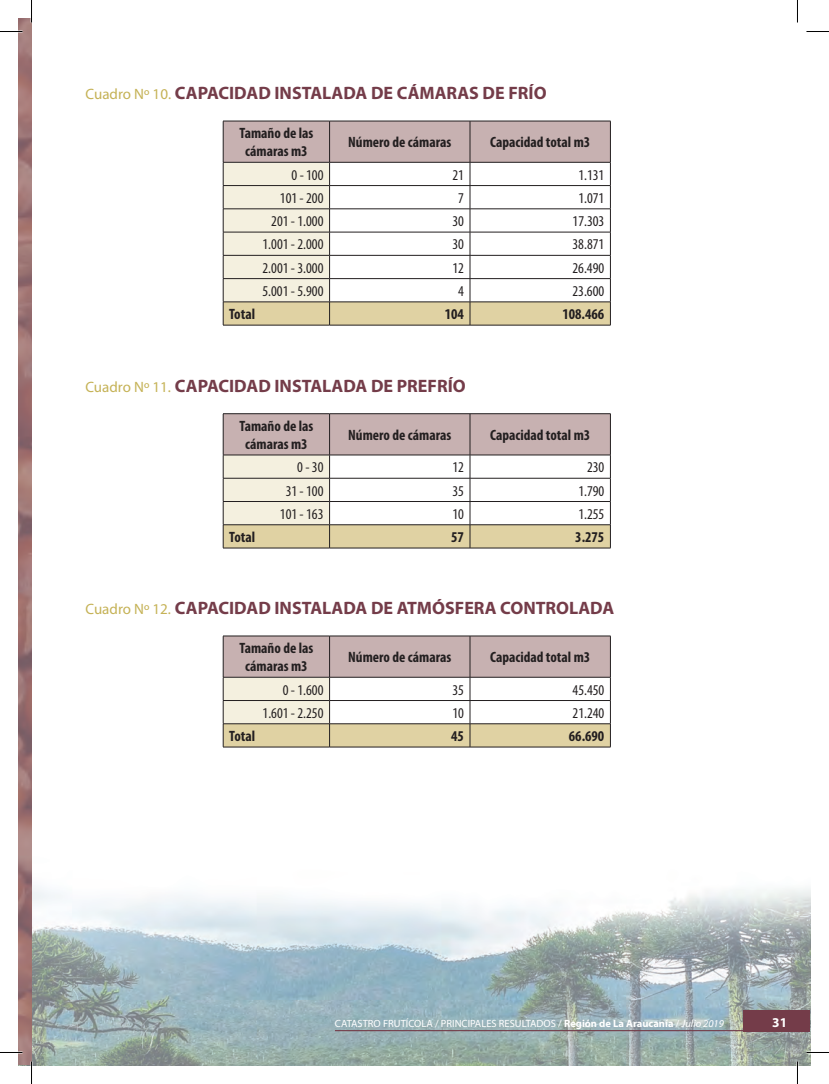
<style>
.page{position:relative;width:829px;height:1084px;background:#fff}
.page>*{position:absolute;margin:0;border:0;box-sizing:border-box;transform-origin:0 0}
.t1{font:700 18px "Myriad Pro";color:#743c49}
.t2{font:700 condensed 15px/18px "Myriad Pro";color:#231f20;text-align:center}
.t3{font:condensed 15px "Myriad Pro";color:#231f20}
.t4{font:700 13.5px "Myriad Pro";color:#fff}
.t5{font:10.5px "Myriad Pro";color:#fff}
.s1{font-weight:400;font-size:15px;color:#c5b256}
.s2{font-weight:700}
.s3{font-style:italic}
</style>
<div class="page">
<img style="left:32px;top:887px;width:778px;height:178px">
<div style="left:743px;top:1009px;width:67px;height:22px;background:#743c49"></div>
<hr style="left:335px;top:1030px;width:409px;height:1px;background:#743c49">
<svg style="left:19px;top:19px;width:13px;height:1046px;background:#9b7372"></svg>
<svg style="left:223px;top:121px;width:388px;height:204px"></svg>
<hr style="left:223px;top:325px;width:106px;height:1px;background:#231f20">
<hr style="left:329px;top:325px;width:141px;height:1px;background:#231f20">
<hr style="left:470px;top:325px;width:140px;height:1px;background:#231f20">
<hr style="left:223px;top:413px;width:106px;height:1px;background:#231f20">
<hr style="left:329px;top:413px;width:141px;height:1px;background:#231f20">
<hr style="left:470px;top:413px;width:140px;height:1px;background:#231f20">
<svg style="left:223px;top:414px;width:388px;height:134px"></svg>
<hr style="left:223px;top:548px;width:106px;height:1px;background:#231f20">
<hr style="left:329px;top:548px;width:141px;height:1px;background:#231f20">
<hr style="left:470px;top:548px;width:140px;height:1px;background:#231f20">
<hr style="left:223px;top:635px;width:106px;height:1px;background:#231f20">
<hr style="left:329px;top:635px;width:141px;height:1px;background:#231f20">
<hr style="left:470px;top:635px;width:140px;height:1px;background:#231f20">
<svg style="left:223px;top:636px;width:388px;height:111px"></svg>
<hr style="left:223px;top:746px;width:106px;height:1px;background:#231f20">
<hr style="left:329px;top:746px;width:141px;height:1px;background:#231f20">
<hr style="left:470px;top:746px;width:140px;height:1px;background:#231f20">
<hr style="left:0;top:1051px;width:22px;height:2px;background:#fff">
<hr style="left:806px;top:1051px;width:22px;height:2px;background:#fff">
<hr style="left:796px;top:1061px;width:2px;height:22px;background:#fff">
<svg style="left:0;top:31px;width:22px;height:1px"></svg>
<svg style="left:806px;top:31px;width:22px;height:1px"></svg>
<svg style="left:0;top:1052px;width:22px;height:1px"></svg>
<svg style="left:806px;top:1052px;width:22px;height:1px"></svg>
<svg style="left:31px;top:0;width:1px;height:23px"></svg>
<svg style="left:31px;top:1061px;width:1px;height:22px"></svg>
<svg style="left:797px;top:0;width:1px;height:23px"></svg>
<svg style="left:797px;top:1061px;width:1px;height:22px"></svg>
<p class="t1" style="left:86px;top:81px;width:462px"><span class="s1">Cuadro Nº 10.</span> CAPACIDAD INSTALADA DE CÁMARAS DE FRÍO</p>
<p class="t2" style="left:239px;top:124px;width:75px">Tamaño de las cámaras m3</p>
<p class="t2" style="left:348px;top:133px;width:105px">Número de cámaras</p>
<p class="t2" style="left:490px;top:133px;width:102px">Capacidad total m3</p>
<p class="t3" style="left:291px;top:165px;width:33px">0 - 100</p>
<p class="t3" style="left:452px;top:165px;width:13px">21</p>
<p class="t3" style="left:578px;top:165px;width:28px">1.131</p>
<p class="t3" style="left:280px;top:189px;width:45px">101 - 200</p>
<p class="t3" style="left:458px;top:189px;width:7px">7</p>
<p class="t3" style="left:578px;top:189px;width:28px">1.071</p>
<p class="t3" style="left:271px;top:212px;width:54px">201 - 1.000</p>
<p class="t3" style="left:452px;top:212px;width:13px">30</p>
<p class="t3" style="left:572px;top:212px;width:33px">17.303</p>
<p class="t3" style="left:262px;top:235px;width:62px">1.001 - 2.000</p>
<p class="t3" style="left:452px;top:235px;width:13px">30</p>
<p class="t3" style="left:572px;top:235px;width:33px">38.871</p>
<p class="t3" style="left:262px;top:258px;width:62px">2.001 - 3.000</p>
<p class="t3" style="left:452px;top:258px;width:13px">12</p>
<p class="t3" style="left:572px;top:258px;width:33px">26.490</p>
<p class="t3" style="left:262px;top:282px;width:62px">5.001 - 5.900</p>
<p class="t3" style="left:458px;top:282px;width:7px">4</p>
<p class="t3" style="left:572px;top:282px;width:33px">23.600</p>
<p class="t2" style="left:229px;top:305px;width:28px">Total</p>
<p class="t2" style="left:444px;top:305px;width:21px">104</p>
<p class="t2" style="left:562px;top:305px;width:43px">108.466</p>
<p class="t1" style="left:85px;top:374px;width:382px"><span class="s1">Cuadro Nº 11.</span> CAPACIDAD INSTALADA DE PREFRÍO</p>
<p class="t2" style="left:239px;top:416px;width:75px">Tamaño de las cámaras m3</p>
<p class="t2" style="left:348px;top:425px;width:105px">Número de cámaras</p>
<p class="t2" style="left:490px;top:425px;width:102px">Capacidad total m3</p>
<p class="t3" style="left:297px;top:458px;width:28px">0 - 30</p>
<p class="t3" style="left:452px;top:458px;width:13px">12</p>
<p class="t3" style="left:587px;top:458px;width:19px">230</p>
<p class="t3" style="left:286px;top:481px;width:39px">31 - 100</p>
<p class="t3" style="left:452px;top:481px;width:13px">35</p>
<p class="t3" style="left:578px;top:481px;width:28px">1.790</p>
<p class="t3" style="left:280px;top:504px;width:45px">101 - 163</p>
<p class="t3" style="left:452px;top:504px;width:13px">10</p>
<p class="t3" style="left:578px;top:504px;width:28px">1.255</p>
<p class="t2" style="left:229px;top:527px;width:28px">Total</p>
<p class="t2" style="left:451px;top:527px;width:14px">57</p>
<p class="t2" style="left:575px;top:527px;width:31px">3.275</p>
<p class="t1" style="left:85px;top:596px;width:530px"><span class="s1">Cuadro Nº 12.</span> CAPACIDAD INSTALADA DE ATMÓSFERA CONTROLADA</p>
<p class="t2" style="left:239px;top:639px;width:75px">Tamaño de las cámaras m3</p>
<p class="t2" style="left:348px;top:648px;width:105px">Número de cámaras</p>
<p class="t2" style="left:490px;top:648px;width:102px">Capacidad total m3</p>
<p class="t3" style="left:283px;top:680px;width:42px">0 - 1.600</p>
<p class="t3" style="left:452px;top:680px;width:13px">35</p>
<p class="t3" style="left:572px;top:680px;width:33px">45.450</p>
<p class="t3" style="left:262px;top:703px;width:62px">1.601 - 2.250</p>
<p class="t3" style="left:452px;top:703px;width:13px">10</p>
<p class="t3" style="left:572px;top:703px;width:33px">21.240</p>
<p class="t2" style="left:229px;top:726px;width:28px">Total</p>
<p class="t2" style="left:451px;top:726px;width:14px">45</p>
<p class="t2" style="left:568px;top:726px;width:37px">66.690</p>
<p class="t5" style="left:335px;top:1017px;width:390px">CATASTRO FRUTÍCOLA / PRINCIPALES RESULTADOS / <span class="s2">Región de La Araucanía</span> / <span class="s3">Julio 2019</span></p>
<p class="t4" style="left:772px;top:1013px;width:16px">31</p>
</div>
